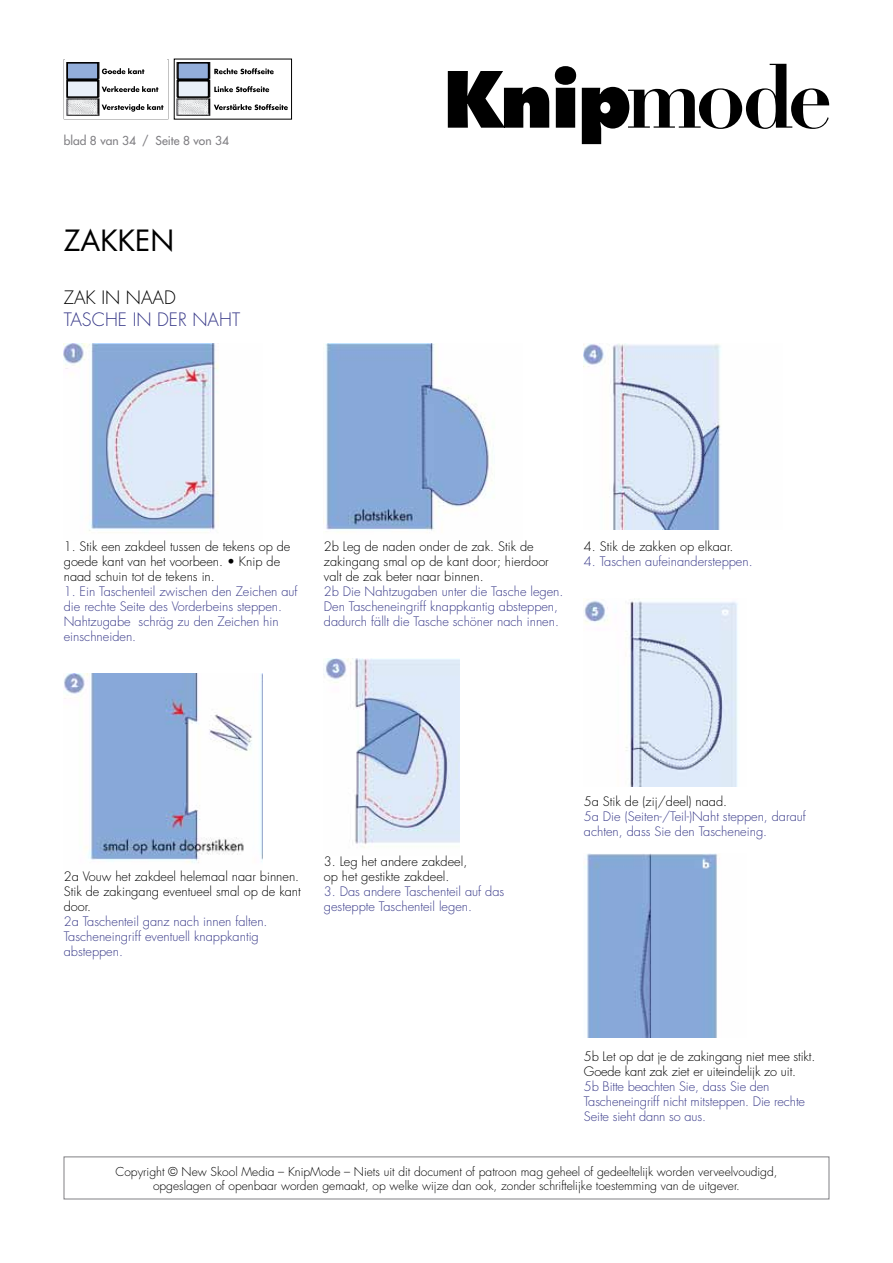
<style>
.page{position:relative;width:893px;height:1263px;background:#fff}
.page>*{position:absolute;margin:0;border:0;box-sizing:border-box;transform-origin:0 0}
.t1{font:28.5px "Futura Std";color:#000}
.t2{font:300 18px "Futura Std";color:#393a89}
.t3{font:300 18px "Futura Std";color:#000}
.t4{font:300 12.75px/15px "Futura Std";color:#393a89}
.t5{font:300 12.75px/15px "Futura Std";color:#000}
.t6{font:300 12px/14.4px "Futura Std";color:#000;text-align:center}
.t7{font:500 12px "Futura Std";color:#818084}
</style>
<div class="page">
<svg style="left:64px;top:59px;width:104px;height:57px"></svg>
<img style="left:65px;top:59px;width:41px;height:51px">
<div style="left:67px;top:63px;width:31px;height:16px;background:#93aeda"></div>
<div style="left:66px;top:62px;width:33px;height:18px;border:2px solid #000"></div>
<div style="left:67px;top:81px;width:31px;height:16px;background:#e8eff8"></div>
<div style="left:66px;top:80px;width:33px;height:18px;border:2px solid #000"></div>
<img style="left:176px;top:62px;width:40px;height:54px">
<div style="left:178px;top:63px;width:31px;height:16px;background:#93aeda"></div>
<div style="left:177px;top:62px;width:32px;height:18px;border:2px solid #000"></div>
<div style="left:178px;top:81px;width:31px;height:16px;background:#e8eff8"></div>
<div style="left:177px;top:80px;width:32px;height:18px;border:2px solid #000"></div>
<hr style="left:65px;top:60px;width:102px;height:2px;background:#fff">
<svg style="left:214px;top:68px;width:60px;height:6px"></svg>
<svg style="left:214px;top:86px;width:55px;height:6px"></svg>
<svg style="left:214px;top:104px;width:74px;height:6px"></svg>
<img style="left:64px;top:343px;width:155px;height:190px">
<img style="left:64px;top:673px;width:198px;height:190px">
<img style="left:325px;top:343px;width:168px;height:190px">
<img style="left:324px;top:658px;width:136px;height:190px">
<img style="left:584px;top:343px;width:137px;height:186px">
<img style="left:584px;top:598px;width:154px;height:188px">
<img style="left:584px;top:853px;width:134px;height:184px">
<svg style="left:448px;top:64px;width:381px;height:80px"></svg>
<p class="t7" style="left:64px;top:133px;width:167px">blad 8 van 34 / Seite 8 von 34</p>
<h1 class="t1" style="left:64px;top:222px;width:112px">ZAKKEN</h1>
<h2 class="t3" style="left:64px;top:286px;width:114px">ZAK I N NAAD</h2>
<h2 class="t2" style="left:64px;top:309px;width:19px">Tasc</h2>
<h2 class="t2" style="left:105px;top:309px;width:63px">he in der</h2>
<h2 class="t2" style="left:192px;top:309px;width:45px">Naht</h2>
<p class="t5" style="left:64px;top:539px;width:228px">1. Stik een zakdeel tussen de tekens op de goede kant van het voorbeen. • Knip de naad schuin tot de tekens in.</p>
<p class="t4" style="left:64px;top:584px;width:235px">1. Ein Taschenteil zwischen den Zeichen auf die rechte Seite des Vorderbeins steppen.<br>Nahtzugabe schräg zu den Zeichen hin einschneiden.</p>
<p class="t5" style="left:324px;top:539px;width:226px">2b Leg de naden onder de zak. Stik de zakingang smal op de kant door; hierdoor valt de zak beter naar binnen.</p>
<p class="t4" style="left:324px;top:584px;width:241px">2b Die Nahtzugaben unter die Tasche legen.<br>Den Tascheneingriff knappkantig absteppen, dadurch fällt die Tasche schöner nach innen.</p>
<p class="t5" style="left:584px;top:539px;width:151px">4. Stik de zakken op elkaar.</p>
<p class="t4" style="left:584px;top:554px;width:170px">4. Taschen aufeinandersteppen.</p>
<p class="t5" style="left:64px;top:869px;width:239px">2a Vouw het zakdeel helemaal naar binnen.<br>Stik de zakingang eventueel smal op de kant door.</p>
<p class="t4" style="left:64px;top:914px;width:205px">2a Taschenteil ganz nach innen falten.<br>Tascheneingriff eventuell knappkantig absteppen.</p>
<p class="t5" style="left:324px;top:854px;width:145px">3. Leg het andere zakdeel, op het gestikte zakdeel.</p>
<p class="t4" style="left:324px;top:884px;width:182px">3. Das andere Taschenteil auf das gesteppte Taschenteil legen.</p>
<p class="t5" style="left:584px;top:794px;width:145px">5a Stik de (zij/deel) naad.</p>
<p class="t4" style="left:584px;top:809px;width:223px">5a Die (Seiten-/Teil-)Naht steppen, darauf achten, dass Sie den Tascheneing.</p>
<p class="t5" style="left:584px;top:1049px;width:233px">5b Let op dat je de zakingang niet mee stikt.<br>Goede kant zak ziet er uiteindelijk zo uit.</p>
<p class="t4" style="left:584px;top:1079px;width:223px">5b Bitte beachten Sie, dass Sie den<br>Tascheneingriff nicht mitsteppen. Die rechte<br>Seite sieht dann so aus.</p>
<p class="t6" style="left:116px;top:1164px;width:663px">Copyright © New Skool Media – KnipMode – Niets uit dit document of patroon mag geheel of gedeeltelijk worden verveelvoudigd, opgeslagen of openbaar worden gemaakt, op welke wijze dan ook, zonder schriftelijke toestemming van de uitgever.</p>
</div>
